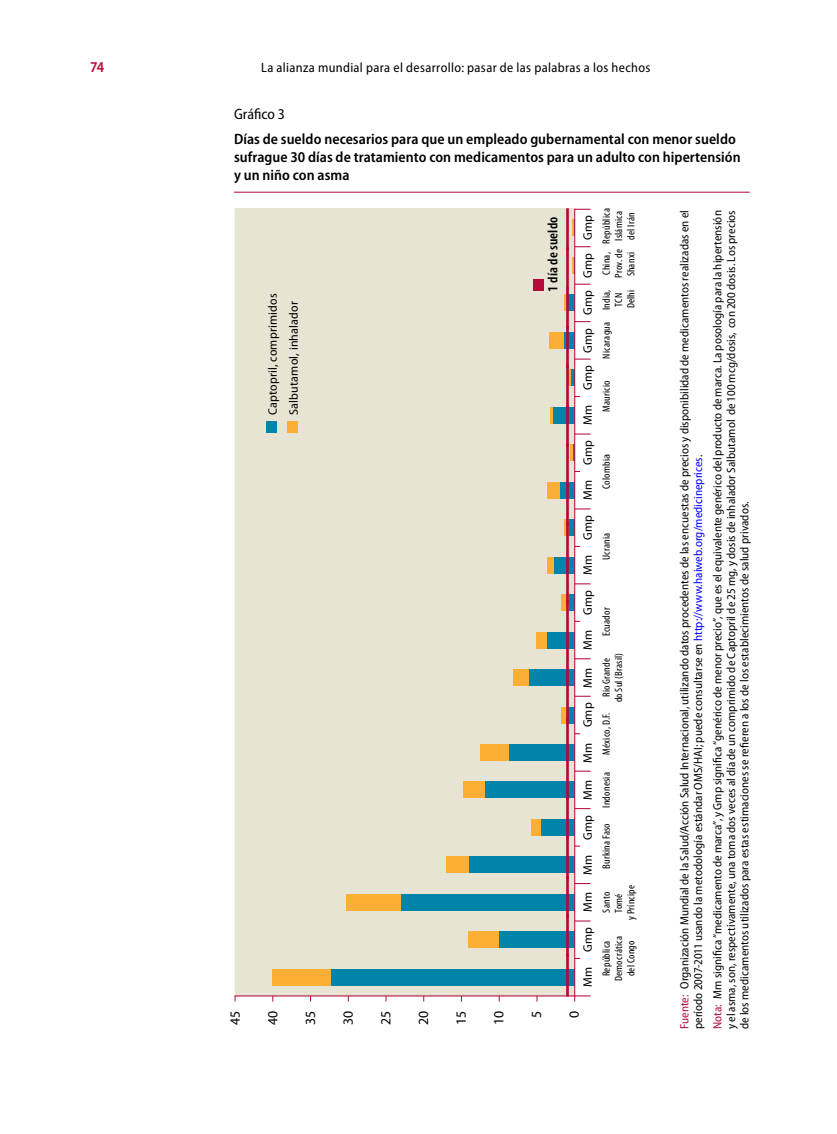
<style>
.page{position:relative;width:837px;height:1134px;background:#fff}
.page>*{position:absolute;margin:0;border:0;box-sizing:border-box;transform-origin:0 0}
.t1{font:600 semi-condensed 15px/18px "Myriad Pro";letter-spacing:.005em;color:#000}
.t2{font:semi-condensed 15px "Myriad Pro";color:#000}
.t3{font:600 semi-condensed 15px "Myriad Pro";color:#b30838}
.t4{font:semi-condensed 14.1px "Myriad Pro";letter-spacing:-.01em;color:#000;scale:1.06 1}
.t5{font:600 condensed 14.1px "Myriad Pro";letter-spacing:.015em;color:#000;scale:1.06 1}
.t6{font:semi-condensed 13.5px "Myriad Pro";letter-spacing:.025em;color:#000}
.t7{font:semi-condensed 12.3px/20.9px "Myriad Pro";letter-spacing:.015em;color:#000;scale:1.06 1}
.t8{font:semi-condensed 12px/13.5px "Myriad Pro";letter-spacing:.005em;color:#000}
.t9{font:condensed 10.5px/12.3px "Myriad Pro";letter-spacing:.02em;color:#000;text-align:center;scale:1.06 1}
.s1{color:#b30838}
.s2{color:#00f}
.s3{font-stretch:semi-condensed}
</style>
<div class="page">
<hr style="left:234px;top:192px;width:516px;height:1px;background:#b30838">
<div style="left:235px;top:209px;width:340px;height:787px;background:#e7e4d3"></div>
<div style="left:331px;top:969px;width:244px;height:17px;background:#0084a9"></div>
<div style="left:272px;top:969px;width:59px;height:17px;background:#fbaf34"></div>
<div style="left:499px;top:931px;width:76px;height:17px;background:#0084a9"></div>
<div style="left:469px;top:931px;width:30px;height:17px;background:#fbaf34"></div>
<div style="left:400px;top:894px;width:175px;height:17px;background:#0084a9"></div>
<div style="left:346px;top:894px;width:54px;height:17px;background:#fbaf34"></div>
<div style="left:469px;top:857px;width:106px;height:16px;background:#0084a9"></div>
<div style="left:446px;top:857px;width:23px;height:16px;background:#fbaf34"></div>
<div style="left:541px;top:819px;width:34px;height:17px;background:#0084a9"></div>
<div style="left:531px;top:819px;width:10px;height:17px;background:#fbaf34"></div>
<div style="left:485px;top:782px;width:90px;height:16px;background:#0084a9"></div>
<div style="left:463px;top:782px;width:22px;height:16px;background:#fbaf34"></div>
<div style="left:509px;top:744px;width:66px;height:17px;background:#0084a9"></div>
<div style="left:480px;top:744px;width:29px;height:17px;background:#fbaf34"></div>
<div style="left:568px;top:707px;width:7px;height:16px;background:#0084a9"></div>
<div style="left:561px;top:707px;width:7px;height:16px;background:#fbaf34"></div>
<div style="left:529px;top:669px;width:46px;height:17px;background:#0084a9"></div>
<div style="left:513px;top:669px;width:16px;height:17px;background:#fbaf34"></div>
<div style="left:547px;top:632px;width:28px;height:17px;background:#0084a9"></div>
<div style="left:536px;top:632px;width:11px;height:17px;background:#fbaf34"></div>
<div style="left:569px;top:594px;width:6px;height:17px;background:#0084a9"></div>
<div style="left:561px;top:594px;width:8px;height:17px;background:#fbaf34"></div>
<div style="left:553px;top:557px;width:22px;height:17px;background:#0084a9"></div>
<div style="left:547px;top:557px;width:6px;height:17px;background:#fbaf34"></div>
<div style="left:569px;top:519px;width:6px;height:17px;background:#0084a9"></div>
<div style="left:564px;top:519px;width:5px;height:17px;background:#fbaf34"></div>
<div style="left:559px;top:482px;width:16px;height:17px;background:#0084a9"></div>
<div style="left:547px;top:482px;width:12px;height:17px;background:#fbaf34"></div>
<hr style="left:572px;top:444px;width:3px;height:17px;background:#0084a9">
<svg style="left:570px;top:444px;width:2px;height:17px"></svg>
<div style="left:553px;top:407px;width:22px;height:17px;background:#0084a9"></div>
<svg style="left:551px;top:407px;width:2px;height:17px"></svg>
<hr style="left:571px;top:369px;width:4px;height:17px;background:#0084a9">
<hr style="left:568px;top:369px;width:3px;height:17px;background:#fbaf34">
<div style="left:564px;top:332px;width:11px;height:17px;background:#0084a9"></div>
<div style="left:549px;top:332px;width:15px;height:17px;background:#fbaf34"></div>
<div style="left:566px;top:294px;width:9px;height:17px;background:#0084a9"></div>
<svg style="left:564px;top:294px;width:2px;height:17px"></svg>
<svg style="left:572px;top:257px;width:2px;height:17px"></svg>
<svg style="left:572px;top:219px;width:2px;height:17px"></svg>
<hr style="left:235px;top:995px;width:340px;height:1px;background:#b30838">
<hr style="left:574px;top:209px;width:1px;height:787px;background:#b30838">
<hr style="left:566px;top:955px;width:3px;height:40px;background:#b30838">
<hr style="left:566px;top:916px;width:3px;height:39px;background:#b30838">
<hr style="left:566px;top:877px;width:3px;height:39px;background:#b30838">
<hr style="left:566px;top:837px;width:3px;height:40px;background:#b30838">
<hr style="left:566px;top:799px;width:3px;height:38px;background:#b30838">
<hr style="left:566px;top:760px;width:3px;height:39px;background:#b30838">
<hr style="left:566px;top:720px;width:3px;height:40px;background:#b30838">
<hr style="left:566px;top:681px;width:3px;height:39px;background:#b30838">
<hr style="left:566px;top:642px;width:3px;height:39px;background:#b30838">
<hr style="left:566px;top:602px;width:3px;height:40px;background:#b30838">
<hr style="left:566px;top:563px;width:3px;height:39px;background:#b30838">
<hr style="left:566px;top:524px;width:3px;height:39px;background:#b30838">
<hr style="left:566px;top:484px;width:3px;height:40px;background:#b30838">
<hr style="left:566px;top:445px;width:3px;height:39px;background:#b30838">
<hr style="left:566px;top:406px;width:3px;height:39px;background:#b30838">
<hr style="left:566px;top:366px;width:3px;height:40px;background:#b30838">
<hr style="left:566px;top:327px;width:3px;height:39px;background:#b30838">
<hr style="left:566px;top:289px;width:3px;height:38px;background:#b30838">
<hr style="left:566px;top:249px;width:3px;height:40px;background:#b30838">
<hr style="left:566px;top:210px;width:3px;height:39px;background:#b30838">
<div style="left:266px;top:421px;width:11px;height:11px;background:#0084a9"></div>
<div style="left:287px;top:421px;width:11px;height:11px;background:#fbaf34"></div>
<div style="left:533px;top:279px;width:10px;height:11px;background:#b30838"></div>
<svg style="left:575px;top:284px;width:16px;height:1px"></svg>
<svg style="left:575px;top:321px;width:16px;height:1px"></svg>
<svg style="left:575px;top:359px;width:16px;height:1px"></svg>
<svg style="left:575px;top:434px;width:16px;height:1px"></svg>
<svg style="left:575px;top:509px;width:16px;height:1px"></svg>
<svg style="left:575px;top:583px;width:16px;height:1px"></svg>
<svg style="left:575px;top:658px;width:16px;height:1px"></svg>
<svg style="left:575px;top:696px;width:16px;height:1px"></svg>
<svg style="left:575px;top:771px;width:16px;height:1px"></svg>
<svg style="left:575px;top:808px;width:16px;height:1px"></svg>
<svg style="left:575px;top:883px;width:16px;height:1px"></svg>
<svg style="left:575px;top:921px;width:16px;height:1px"></svg>
<svg style="left:574px;top:995px;width:17px;height:7px"></svg>
<svg style="left:575px;top:246px;width:16px;height:1px"></svg>
<svg style="left:575px;top:209px;width:16px;height:1px"></svg>
<p class="t3" style="left:90px;top:59px;width:16px">74</p>
<p class="t6" style="left:261px;top:60px;width:391px">La alianza mundial para el desarrollo: pasar de las palabras a los hechos</p>
<p class="t2" style="left:234px;top:106px;width:52px">Gráfico 3</p>
<p class="t1" style="left:234px;top:130px;width:508px">Días de sueldo necesarios para que un empleado gubernamental con menor sueldo sufrague 30 días de tratamiento con medicamentos para un adulto con hipertensión y un niño con asma</p>
<p class="t8" style="left:678px;top:1029px;width:821px;rotate:-90deg"><span class="s1">Fuente:</span> Organización Mundial de la Salud/Acción Salud Internacional, utilizando datos procedentes de las encuestas de precios y disponibilidad de medicamentos realizadas en el período 2007-2011 usando la metodología estándar OMS/HAI; puede consultarse en <span class="s2">http://www.haiweb.org/medicineprices</span>.</p>
<p class="t8" style="left:711px;top:1029px;width:820px;text-align:justify;rotate:-90deg"><span class="s1">Nota:</span> Mm significa “medicamento de marca”, y Gmp significa “genérico de menor precio”, que es el equivalente genérico del producto de marca. La posología para la hipertensión y el asma, son, respectivamente, una toma dos veces al día de un comprimido de Captopril de 25 mg, y dosis de inhalador Salbutamol de 100 mcg/dosis, con 200 dosis. Los precios de los medicamentos utilizados para estas estimaciones se refieren a los de los establecimientos de salud privados.</p>
<p class="t9" style="left:600px;top:244px;width:35px;text-align:left;rotate:-90deg">República<br>Islámica del Irán</p>
<p class="t7" style="left:577px;top:650px;width:412px;rotate:-90deg">Mm Gmp Mm Gmp Mm Gmp Mm Gmp Gmp Gmp Gmp Gmp</p>
<p class="t5" style="left:544px;top:292px;width:72px;rotate:-90deg">1 día de sueldo</p>
<p class="t9" style="left:600px;top:278px;width:29px;text-align:left;rotate:-90deg">China,<br>Prov. de<br>Shanxi</p>
<p class="t9" style="left:600px;top:308px;width:19px;text-align:left;text-indent:-50px;rotate:-90deg">Nicaragua India,<br>TCN<br>Delhi</p>
<p class="t7" style="left:263px;top:415px;width:116px;rotate:-90deg">Captopril, comprimidos<br>Salbutamol, inhalador</p>
<p class="t9" style="left:600px;top:412px;width:31px;rotate:-90deg">Mauricio</p>
<p class="t9" style="left:600px;top:489px;width:34px;rotate:-90deg">Colombi<span class="s3">a</span></p>
<p class="t9" style="left:600px;top:560px;width:27px;rotate:-90deg">Ucrania</p>
<p class="t9" style="left:600px;top:636px;width:29px;rotate:-90deg">Ecuador</p>
<p class="t9" style="left:600px;top:702px;width:48px;rotate:-90deg">Rio Grande do Sul (Brasil)</p>
<p class="t7" style="left:577px;top:763px;width:91px;rotate:-90deg">Mm Gmp Mm</p>
<p class="t9" style="left:600px;top:755px;width:42px;rotate:-90deg">México, D.F.</p>
<p class="t9" style="left:600px;top:808px;width:35px;rotate:-90deg">Indonesia</p>
<p class="t7" style="left:577px;top:875px;width:91px;rotate:-90deg">Mm Gmp Mm</p>
<p class="t9" style="left:600px;top:869px;width:45px;rotate:-90deg">Burkina Faso</p>
<p class="t9" style="left:600px;top:920px;width:35px;rotate:-90deg">Santo<br>Tomé<br>y Príncipe</p>
<p class="t7" style="left:577px;top:987px;width:91px;rotate:-90deg">Mm Gmp Mm</p>
<p class="t9" style="left:600px;top:981px;width:45px;rotate:-90deg">República<br>Democrática del Congo</p>
<p class="t4" style="left:265px;top:1025px;width:15px;rotate:-90deg">40</p>
<p class="t4" style="left:340px;top:1025px;width:15px;rotate:-90deg">30</p>
<p class="t4" style="left:416px;top:1025px;width:15px;rotate:-90deg">20</p>
<p class="t4" style="left:491px;top:1025px;width:15px;rotate:-90deg">10</p>
<p class="t4" style="left:529px;top:1018px;width:8px;rotate:-90deg">5</p>
<p class="t4" style="left:567px;top:1018px;width:8px;rotate:-90deg">0</p>
<p class="t4" style="left:227px;top:1025px;width:15px;rotate:-90deg">45</p>
<p class="t4" style="left:303px;top:1025px;width:15px;rotate:-90deg">35</p>
<p class="t4" style="left:378px;top:1025px;width:15px;rotate:-90deg">25</p>
<p class="t4" style="left:454px;top:1025px;width:15px;rotate:-90deg">15</p>
</div>
